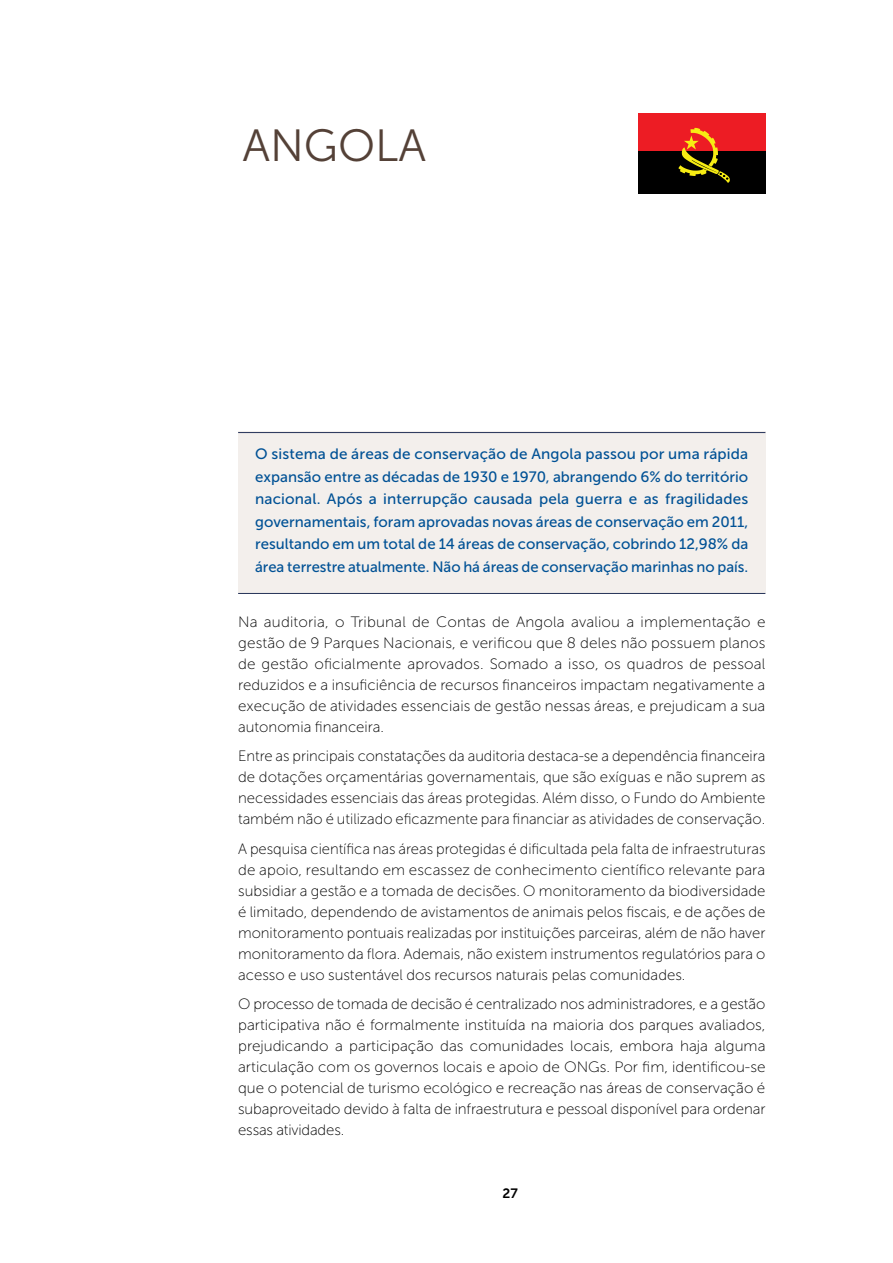
<style>
.page{position:relative;width:893px;height:1263px;background:#fff}
.page>*{position:absolute;margin:0;border:0;box-sizing:border-box;transform-origin:0 0}
.t1{font:45px "Museo Sans 300";color:#544137}
.t2{font:15px/21px "Museo Sans 100";letter-spacing:-.005em;color:#000;text-align:justify}
.t3{font:15px/22.5px "Museo Sans 500";letter-spacing:-.005em;color:#005195;text-align:justify}
.t4{font:13.5px "Museo Sans 700";color:#000}
</style>
<div class="page">
<div style="left:638px;top:113px;width:127px;height:80px;background:#ed1c24"></div>
<div style="left:638px;top:151px;width:127px;height:42px;background:#000"></div>
<svg style="left:678px;top:128px;width:52px;height:55px"></svg>
<div style="left:238px;top:431px;width:527px;height:162px;background:#f3efec"></div>
<hr style="left:238px;top:432px;width:527px;height:1px;background:#253258">
<hr style="left:238px;top:593px;width:527px;height:1px;background:#253258">
<h1 class="t1" style="left:242px;top:122px;width:185px">ANGOLA</h1>
<p class="t3" style="left:255px;top:443px;width:495px">O sistema de áreas de conservação de Angola passou por uma rápida expansão entre as décadas de 1930 e 1970, abrangendo 6% do território nacional. Após a interrupção causada pela guerra e as fragilidades governamentais, foram aprovadas novas áreas de conservação em 2011, resultando em um total de 14 áreas de conservação, cobrindo 12,98% da área terrestre atualmente. Não há áreas de conservação marinhas no país.</p>
<p class="t2" style="left:238px;top:611px;width:529px">Na auditoria, o Tribunal de Contas de Angola avaliou a implementação e gestão de 9 Parques Nacionais, e verificou que 8 deles não possuem planos de gestão oficialmente aprovados. Somado a isso, os quadros de pessoal reduzidos e a insuficiência de recursos financeiros impactam negativamente a execução de atividades essenciais de gestão nessas áreas, e prejudicam a sua autonomia financeira.</p>
<p class="t2" style="left:238px;top:746px;width:529px">Entre as principais constatações da auditoria destaca-se a dependência financeira de dotações orçamentárias governamentais, que são exíguas e não suprem as necessidades essenciais das áreas protegidas. Além disso, o Fundo do Ambiente também não é utilizado eficazmente para financiar as atividades de conservação.</p>
<p class="t2" style="left:238px;top:838px;width:529px">A pesquisa científica nas áreas protegidas é dificultada pela falta de infraestruturas de apoio, resultando em escassez de conhecimento científico relevante para subsidiar a gestão e a tomada de decisões. O monitoramento da biodiversidade é limitado, dependendo de avistamentos de animais pelos fiscais, e de ações de monitoramento pontuais realizadas por instituições parceiras, além de não haver monitoramento da flora. Ademais, não existem instrumentos regulatórios para o acesso e uso sustentável dos recursos naturais pelas comunidades.</p>
<p class="t2" style="left:238px;top:994px;width:529px">O processo de tomada de decisão é centralizado nos administradores, e a gestão participativa não é formalmente instituída na maioria dos parques avaliados, prejudicando a participação das comunidades locais, embora haja alguma articulação com os governos locais e apoio de ONGs. Por fim, identificou-se que o potencial de turismo ecológico e recreação nas áreas de conservação é subaproveitado devido à falta de infraestrutura e pessoal disponível para ordenar essas atividades.</p>
<p class="t4" style="left:503px;top:1186px;width:17px">27</p>
</div>
